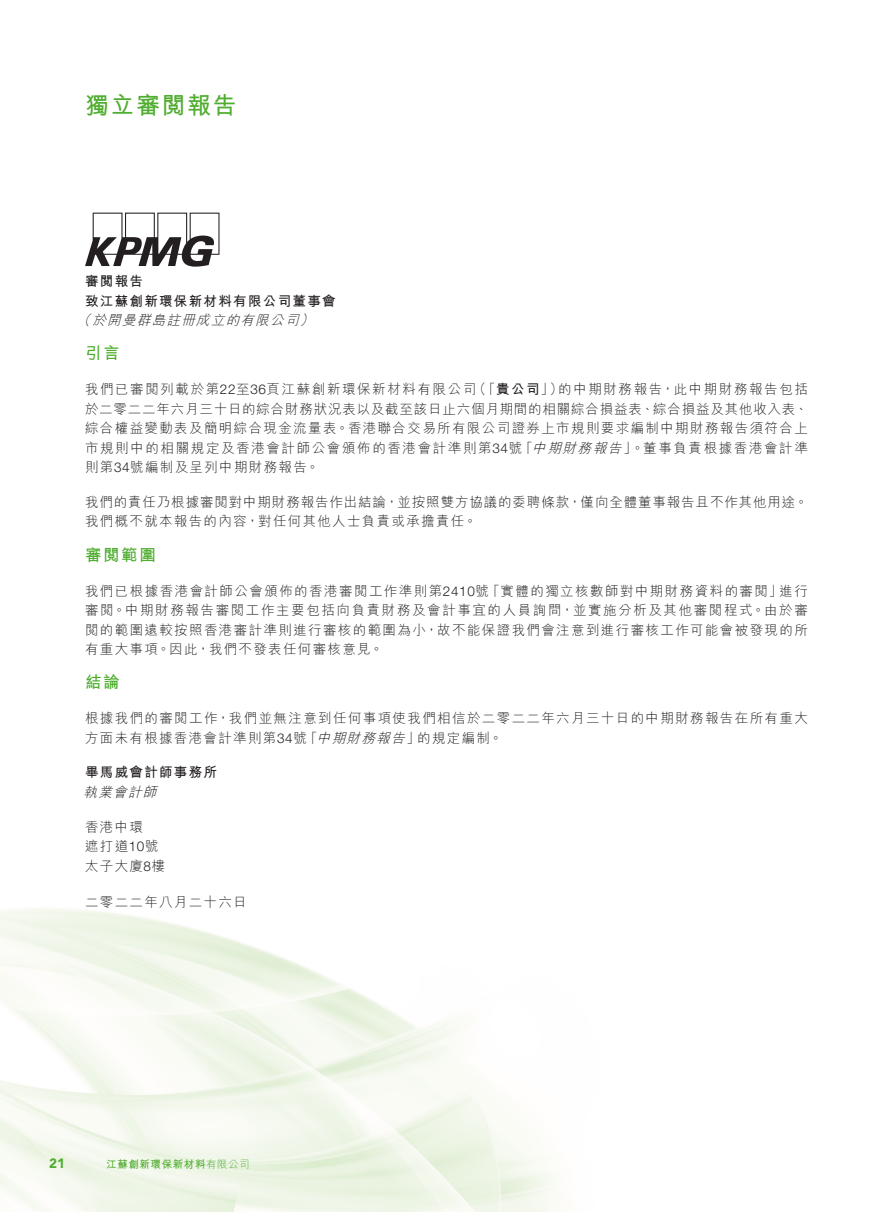
<style>
.page{position:relative;width:893px;height:1212px;background:#fff}
.page>*{position:absolute;margin:0;border:0;box-sizing:border-box;transform-origin:0 0}
.t1{font:700 24px "M Hei HK";letter-spacing:.06em;color:#4fad2f}
.t2{font:700 16.5px "M Hei HK";letter-spacing:.1em;color:#4fad2f}
.t3{font:300 13.5px/19.5px "M Hei HK";letter-spacing:.1em;color:#231f20}
.t4{font:300 13.5px/19.5px "M Hei HK";letter-spacing:.12em;color:#231f20}
.t5{font:300 13.5px/19.5px "M Hei HK";letter-spacing:.065em;color:#231f20}
.t6{font:300 13.5px "M Hei HK";letter-spacing:.06em;color:#231f20}
.t7{font:700 13.5px/19.5px "M Hei HK";letter-spacing:.1em;color:#231f20}
.t8{font:italic 300 13.5px "M Hei HK";color:#231f20}
.t9{font:900 13.5px "Avenir LT Std";color:#4fad2f}
.t10{font:700 10.5px "M Hei HK";letter-spacing:.055em;color:#4fad2f}
.s1{font-weight:700}
.s2{font-family:"Helvetica Neue LT Std"}
.s3{font-style:italic}
.s4{font-style:normal}
.s5{font-weight:300}
</style>
<div class="page">
<svg style="left:85px;top:213px;width:134px;height:54px"></svg>
<h1 class="t1" style="left:85px;top:87px;width:153px">獨立審閱報告</h1>
<p class="t7" style="left:85px;top:270px;width:252px">審閱報告<br>致江蘇創新環保新材料有限公司董事會</p>
<p class="t8" style="left:300px;top:313px;width:19px">(</p>
<p class="t8" style="left:77px;top:313px;width:227px">（於開曼群島註冊成立的有限公司</p>
<p class="t2" style="left:85px;top:341px;width:36px">引言</p>
<p class="t3" style="left:473px;top:379px;width:92px">（「<span class="s1">貴公司</span>」）</p>
<p class="t4" style="left:85px;top:379px;width:393px">我們已審閱列載於第<span class="s2">22</span>至<span class="s2">36</span>頁江蘇創新環保新材料有限公司</p>
<p class="t6" style="left:85px;top:402px;width:724px">於二零二二年六月三十日的綜合財務狀況表以及截至該日止六個月期間的相關綜合損益表、綜合損益及其他收入表、</p>
<p class="t3" style="left:85px;top:418px;width:724px">綜合權益變動表及簡明綜合現金流量表。香港聯合交易所有限公司證券上市規則要求編制中期財務報告須符合上</p>
<p class="t4" style="left:519px;top:438px;width:290px">「<span class="s3">中期財務報告</span>」。董事負責根據香港會計準</p>
<p class="t4" style="left:558px;top:379px;width:251px">的中期財務報告，此中期財務報告包括</p>
<p class="t4" style="left:85px;top:438px;width:439px">市規則中的相關規定及香港會計師公會頒佈的香港會計準則第<span class="s2">34</span>號則第<span class="s2">34</span>號編制及呈列中期財務報告。</p>
<p class="t5" style="left:85px;top:492px;width:724px">我們的責任乃根據審閱對中期財務報告作出結論，並按照雙方協議的委聘條款，僅向全體董事報告且不作其他用途。我們概不就本報告的內容，對任何其他人士負責或承擔責任。</p>
<p class="t2" style="left:85px;top:543px;width:72px">審閱範圍</p>
<p class="t3" style="left:779px;top:581px;width:30px">進行</p>
<p class="t3" style="left:85px;top:581px;width:724px">我們已根據香港會計師公會頒佈的香港審閱工作準則第<span class="s2">2410</span>號<br>審閱。中期財務報告審閱工作主要包括向負責財務及會計事宜的人員詢問，並實施分析及其他審閱程式。由於審閱的範圍遠較按照香港審計準則進行審核的範圍為小，故不能保證我們會注意到進行審核工作可能會被發現的所有重大事項。因此，我們不發表任何審核意見。</p>
<p class="t2" style="left:85px;top:670px;width:36px">結論</p>
<p class="t3" style="left:417px;top:708px;width:392px;text-indent:-332px">根據我們的審閱工作，我們並無注意到任何事項使我們相信於二零二二年六月三十日的中期財務報告在所有重大的規定編制。</p>
<p class="t3" style="left:486px;top:581px;width:297px">「實體的獨立核數師對中期財務資料的審閱」</p>
<p class="t3" style="left:85px;top:728px;width:223px">方面未有根據香港會計準則第<span class="s2">34</span>號</p>
<p class="t7" style="left:85px;top:761px;width:134px">畢馬威會計師事務所</p>
<p class="t8" style="left:84px;top:785px;width:78px">執業會計師</p>
<p class="t3" style="left:85px;top:817px;width:82px">香港中環<br>遮打道<span class="s2">10</span>號太子大廈<span class="s2">8</span>樓</p>
<p class="t3" style="left:85px;top:892px;width:163px">二零二二年八月二十六日</p>
<p class="t8" style="left:304px;top:731px;width:117px"><span class="s4">「</span>中期財務報告<span class="s4">」</span></p>
<p class="t9" style="left:49px;top:1155px;width:18px">21</p>
<p class="t10" style="left:106px;top:1157px;width:145px">江蘇創新環保新材料<span class="s5">有限公司</span></p>
</div>
